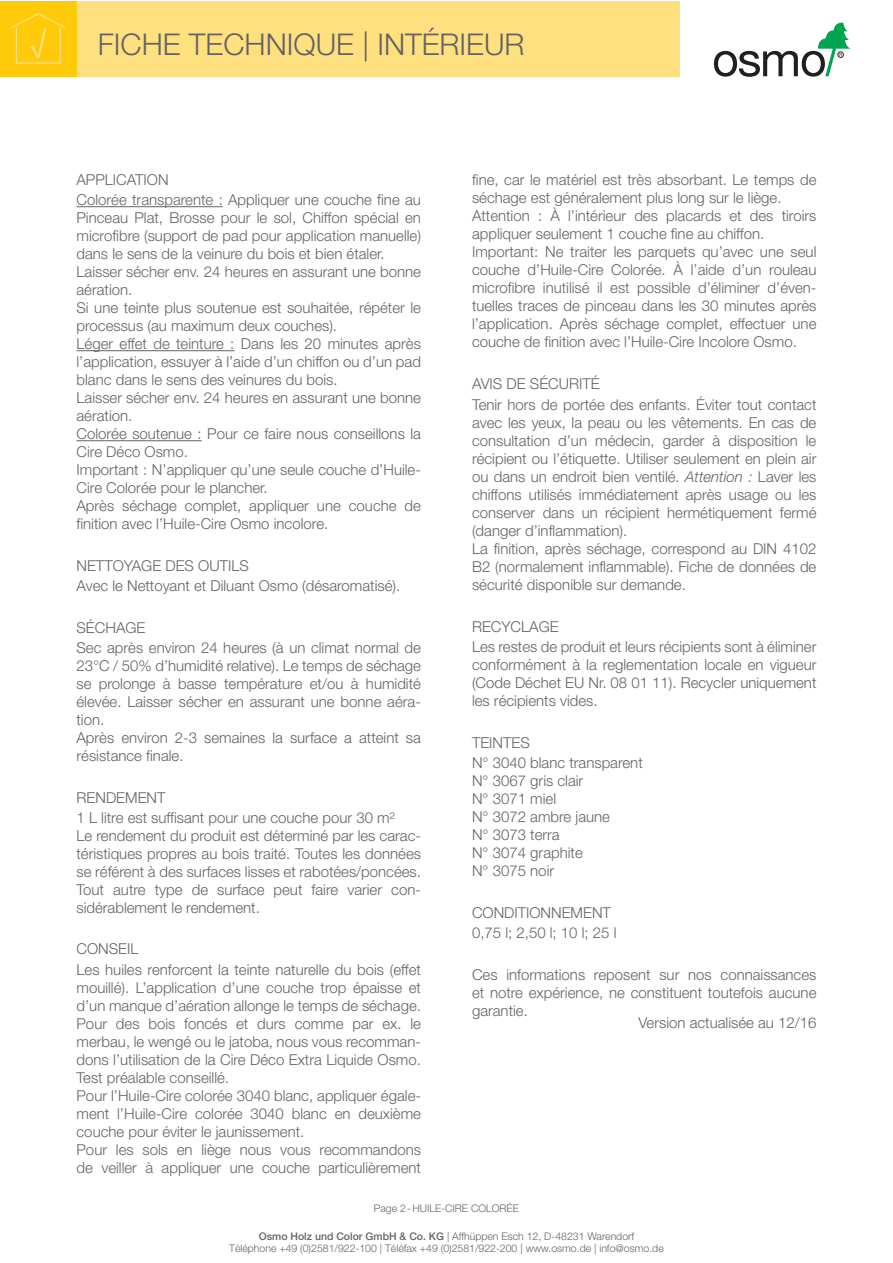
<style>
.page{position:relative;width:893px;height:1263px;background:#fff}
.page>*{position:absolute;margin:0;border:0;box-sizing:border-box;transform-origin:0 0}
.t1{font:300 30px "Helvetica Neue";color:#636366}
.t2{font:300 15px/18px "Helvetica Neue";color:#636366}
.t3{font:300 10.5px/12.6px "Helvetica Neue";color:#636366;text-align:center}
.s1{font-style:italic}
.s2{font-weight:500}
</style>
<div class="page">
<div style="left:77px;top:1px;width:603px;height:76px;background:#ffe07f"></div>
<div style="left:0;top:1px;width:77px;height:76px;background:#feca0a"></div>
<svg style="left:10px;top:13px;width:56px;height:51px"></svg>
<svg style="left:714px;top:23px;width:136px;height:54px"></svg>
<hr style="left:77px;top:206px;width:146px;height:1px;background:#636366">
<hr style="left:77px;top:350px;width:157px;height:1px;background:#636366">
<hr style="left:77px;top:440px;width:125px;height:1px;background:#636366">
<h1 class="t1" style="left:98px;top:26px;width:428px">FICHE TECHNIQUE | INTÉRIEUR</h1>
<p class="t2" style="left:77px;top:169px;width:346px;line-height:20.1px">APPLICATION<br>Colorée transparente : Appliquer une couche fine au</p>
<p class="t2" style="left:77px;top:209px;width:346px">Pinceau Plat, Brosse pour le sol, Chiffon spécial en microfibre (support de pad pour application manuelle) dans le sens de la veinure du bois et bien étaler.<br>Laisser sécher env. 24 heures en assurant une bonne aération.<br>Si une teinte plus soutenue est souhaitée, répéter le processus (au maximum deux couches).<br>Léger effet de teinture : Dans les 20 minutes après l’application, essuyer à l’aide d’un chiffon ou d’un pad blanc dans le sens des veinures du bois.<br>Laisser sécher env. 24 heures en assurant une bonne aération.<br>Colorée soutenue : Pour ce faire nous conseillons la Cire Déco Osmo.<br>Important : N’appliquer qu’une seule couche d’Huile-Cire Colorée pour le plancher.<br>Après séchage complet, appliquer une couche de finition avec l’Huile-Cire Osmo incolore.</p>
<p class="t2" style="left:77px;top:555px;width:325px;line-height:20.1px">NETTOYAGE DES OUTILS<br>Avec le Nettoyant et Diluant Osmo (désaromatisé).</p>
<p class="t2" style="left:77px;top:617px;width:346px;line-height:20.1px">SÉCHAGE<br>Sec après environ 24 heures (à un climat normal de</p>
<p class="t2" style="left:77px;top:656px;width:346px">23°C / 50% d’humidité relative). Le temps de séchage se prolonge à basse température et/ou à humidité élevée. Laisser sécher en assurant une bonne aéra&shy;tion.<br>Après environ 2-3 semaines la surface a atteint sa résistance finale.</p>
<p class="t2" style="left:77px;top:787px;width:320px;line-height:20.1px">RENDEMENT<br>1 L litre est suffisant pour une couche pour 30 m²</p>
<p class="t2" style="left:77px;top:826px;width:346px;text-align:justify">Le rendement du produit est déterminé par les carac&shy;téristiques propres au bois traité. Toutes les données se référent à des surfaces lisses et rabotées/poncées.<br>Tout autre type de surface peut faire varier con&shy;sidérablement le rendement.</p>
<p class="t2" style="left:77px;top:939px;width:346px;line-height:20.1px">CONSEIL<br>Les huiles renforcent la teinte naturelle du bois (effet</p>
<p class="t2" style="left:77px;top:978px;width:346px">mouillé). L’application d’une couche trop épaisse et d’un manque d’aération allonge le temps de séchage.<br>Pour des bois foncés et durs comme par ex. le merbau, le wengé ou le jatoba, nous vous recomman&shy;dons l’utilisation de la Cire Déco Extra Liquide Osmo.<br>Test préalable conseillé.<br>Pour l’Huile-Cire colorée 3040 blanc, appliquer égale&shy;ment l’Huile-Cire colorée 3040 blanc en deuxième couche pour éviter le jaunissement.<br>Pour les sols en liège nous vous recommandons de veiller à appliquer une couche particulièrement</p>
<p class="t2" style="left:472px;top:170px;width:346px">fine, car le matériel est très absorbant. Le temps de séchage est généralement plus long sur le liège.<br>Attention : À l’intérieur des placards et des tiroirs appliquer seulement 1 couche fine au chiffon.<br>Important: Ne traiter les parquets qu’avec une seul couche d’Huile-Cire Colorée. À l’aide d’un rouleau microfibre inutilisé il est possible d’éliminer d’éven&shy;tuelles traces de pinceau dans les 30 minutes après l’application. Après séchage complet, effectuer une couche de finition avec l’Huile-Cire Incolore Osmo.</p>
<p class="t2" style="left:472px;top:374px;width:346px;line-height:20.1px">AVIS DE SÉCURITÉ<br>Tenir hors de portée des enfants. Éviter tout contact</p>
<p class="t2" style="left:472px;top:413px;width:346px">avec les yeux, la peau ou les vêtements. En cas de consultation d’un médecin, garder à disposition le récipient ou l’étiquette. Utiliser seulement en plein air ou dans un endroit bien ventilé. <span class="s1">Attention :</span> Laver les chiffons utilisés immédiatement après usage ou les conserver dans un récipient hermétiquement fermé (danger d’inflammation).<br>La finition, après séchage, correspond au DIN 4102<br>B2 (normalement inflammable). Fiche de données de sécurité disponible sur demande.</p>
<p class="t2" style="left:472px;top:616px;width:346px;line-height:20.1px">RECYCLAGE<br>Les restes de produit et leurs récipients sont à éliminer</p>
<p class="t2" style="left:472px;top:655px;width:346px;text-align:justify">conformément à la reglementation locale en vigueur (Code Déchet EU Nr. 08 01 11). Recycler uniquement les récipients vides.</p>
<p class="t2" style="left:472px;top:732px;width:172px;line-height:20.1px">TEINTES<br>N° 3040 blanc transparent</p>
<p class="t2" style="left:472px;top:771px;width:140px">N° 3067 gris clair<br>N° 3071 miel<br>N° 3072 ambre jaune<br>N° 3073 terra<br>N° 3074 graphite<br>N° 3075 noir</p>
<p class="t2" style="left:472px;top:902px;width:146px;line-height:20.1px">CONDITIONNEMENT<br>0,75 l; 2,50 l; 10 l; 25 l</p>
<p class="t2" style="left:472px;top:965px;width:346px;text-align:justify">Ces informations reposent sur nos connaissances et notre expérience, ne constituent toutefois aucune garantie.</p>
<p class="t2" style="left:639px;top:1013px;width:179px">Version actualisée au 12/16</p>
<p class="t3" style="left:374px;top:1202px;width:147px">Page 2-HUILE-CIRE COLORÉE</p>
<p class="t3" style="left:229px;top:1229px;width:436px"><span class="s2">Osmo Holz und Color GmbH &amp; Co. KG</span> | Affhüppen Esch 12, D-48231 Warendorf<br>Téléphone +49 (0)2581/922-100 | Téléfax +49 (0)2581/922-200 | www.osmo.de | info@osmo.de</p>
</div>
